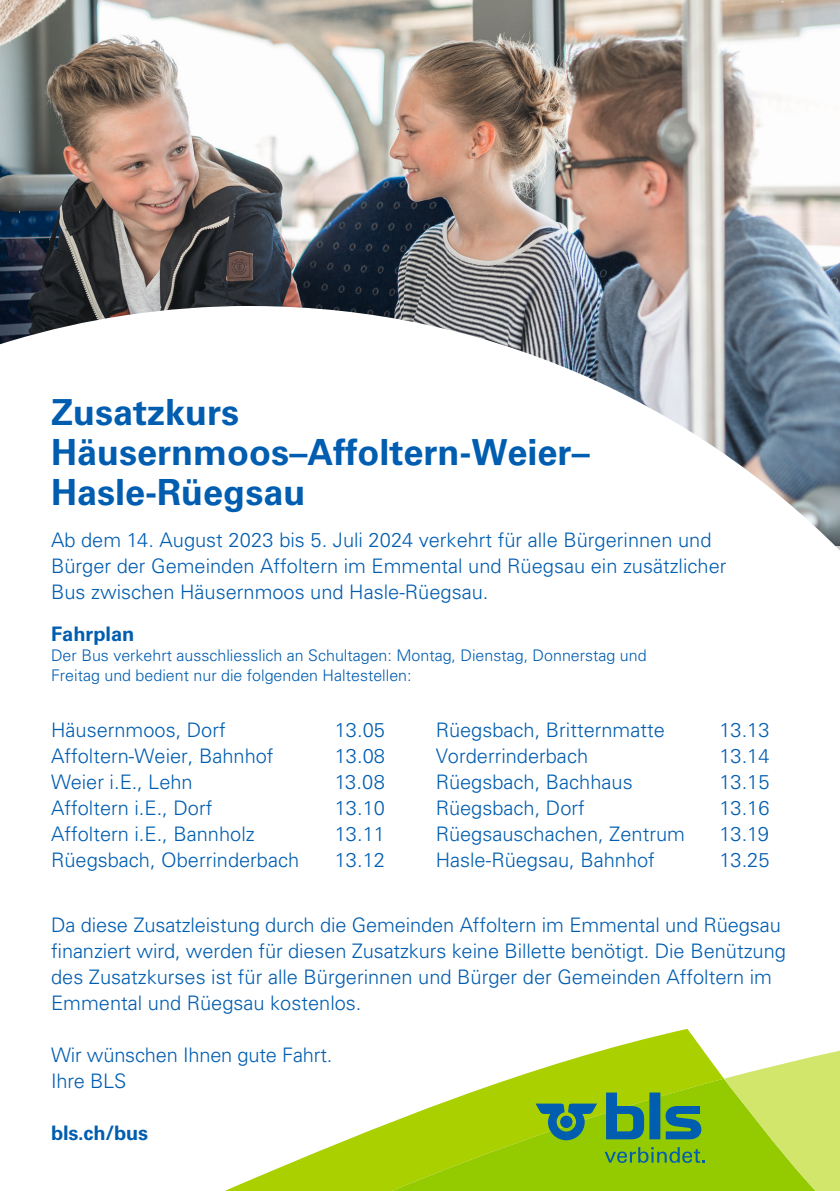
<style>
.page{position:relative;width:840px;height:1191px;background:#fff}
.page>*{position:absolute;margin:0;border:0;box-sizing:border-box;transform-origin:0 0}
.t1{font:700 36px/40px "Univers LT Std";color:#005db0}
.t2{font:300 20px/26px "Univers LT Std";color:#005db0}
.t3{font:700 20px "Univers LT Std";color:#005db0}
.t4{font:300 16px/20px "Univers LT Std";color:#005db0}
</style>
<div class="page">
<img style="left:0;top:0;width:839px;height:306px">
<svg style="left:0;top:306px;width:839px;height:244px"></svg>
<svg style="left:225px;top:1028px;width:498px;height:163px"></svg>
<svg style="left:314px;top:1078px;width:409px;height:113px"></svg>
<svg style="left:723px;top:1051px;width:116px;height:140px;background:#c2df57"></svg>
<svg style="left:535px;top:1092px;width:166px;height:48px;background:#569950"></svg>
<svg style="left:604px;top:1147px;width:100px;height:16px;background:#6aab30"></svg>
<h1 class="t1" style="left:51px;top:393px;width:540px">Zusatzkurs<br>Häusernmoos–Affoltern-Weier–<br>Hasle-Rüegsau</h1>
<p class="t2" style="left:51px;top:527px;width:676px">Ab dem 14. August 2023 bis 5. Juli 2024 verkehrt für alle Bürgerinnen und<br>Bürger der Gemeinden Affoltern im Emmental und Rüegsau ein zusätzlicher<br>Bus zwischen Häusernmoos und Hasle-Rüegsau.</p>
<p class="t3" style="left:51px;top:622px;width:85px">Fahrplan</p>
<p class="t4" style="left:51px;top:646px;width:596px">Der Bus verkehrt ausschliesslich an Schultagen: Montag, Dienstag, Donnerstag und<br>Freitag und bedient nur die folgenden Haltestellen:</p>
<p class="t2" style="left:51px;top:717px;width:176px">Häusernmoos, Dorf</p>
<p class="t2" style="left:334px;top:717px;width:52px">13.05</p>
<p class="t2" style="left:51px;top:743px;width:224px">Affoltern-Weier, Bahnhof</p>
<p class="t2" style="left:334px;top:743px;width:52px">13.08</p>
<p class="t2" style="left:51px;top:769px;width:143px">Weier i.E., Lehn</p>
<p class="t2" style="left:334px;top:769px;width:52px">13.08</p>
<p class="t2" style="left:51px;top:795px;width:163px">Affoltern i.E., Dorf</p>
<p class="t2" style="left:334px;top:795px;width:52px">13.10</p>
<p class="t2" style="left:51px;top:821px;width:205px">Affoltern i.E., Bannholz</p>
<p class="t2" style="left:334px;top:821px;width:52px">13.11</p>
<p class="t2" style="left:51px;top:847px;width:249px">Rüegsbach, Oberrinderbach</p>
<p class="t2" style="left:334px;top:847px;width:52px">13.12</p>
<p class="t2" style="left:435px;top:717px;width:230px">Rüegsbach, Britternmatte</p>
<p class="t2" style="left:719px;top:717px;width:52px">13.13</p>
<p class="t2" style="left:435px;top:743px;width:154px">Vorderrinderbach</p>
<p class="t2" style="left:719px;top:743px;width:52px">13.14</p>
<p class="t2" style="left:435px;top:769px;width:198px">Rüegsbach, Bachhaus</p>
<p class="t2" style="left:719px;top:769px;width:52px">13.15</p>
<p class="t2" style="left:435px;top:795px;width:150px">Rüegsbach, Dorf</p>
<p class="t2" style="left:719px;top:795px;width:52px">13.16</p>
<p class="t2" style="left:435px;top:821px;width:250px">Rüegsauschachen, Zentrum</p>
<p class="t2" style="left:719px;top:821px;width:51px">13.19</p>
<p class="t2" style="left:435px;top:847px;width:220px">Hasle-Rüegsau, Bahnhof</p>
<p class="t2" style="left:719px;top:847px;width:52px">13.25</p>
<p class="t2" style="left:51px;top:911px;width:736px">Da diese Zusatzleistung durch die Gemeinden Affoltern im Emmental und Rüegsau finanziert wird, werden für diesen Zusatzkurs keine Billette benötigt. Die Benützung des Zusatzkurses ist für alle Bürgerinnen und Bürger der Gemeinden Affoltern im Emmental und Rüegsau kostenlos.</p>
<p class="t2" style="left:51px;top:1041px;width:282px">Wir wünschen Ihnen gute Fahrt.<br>Ihre BLS</p>
<p class="t3" style="left:51px;top:1120px;width:99px">bls.ch/bus</p>
</div>
